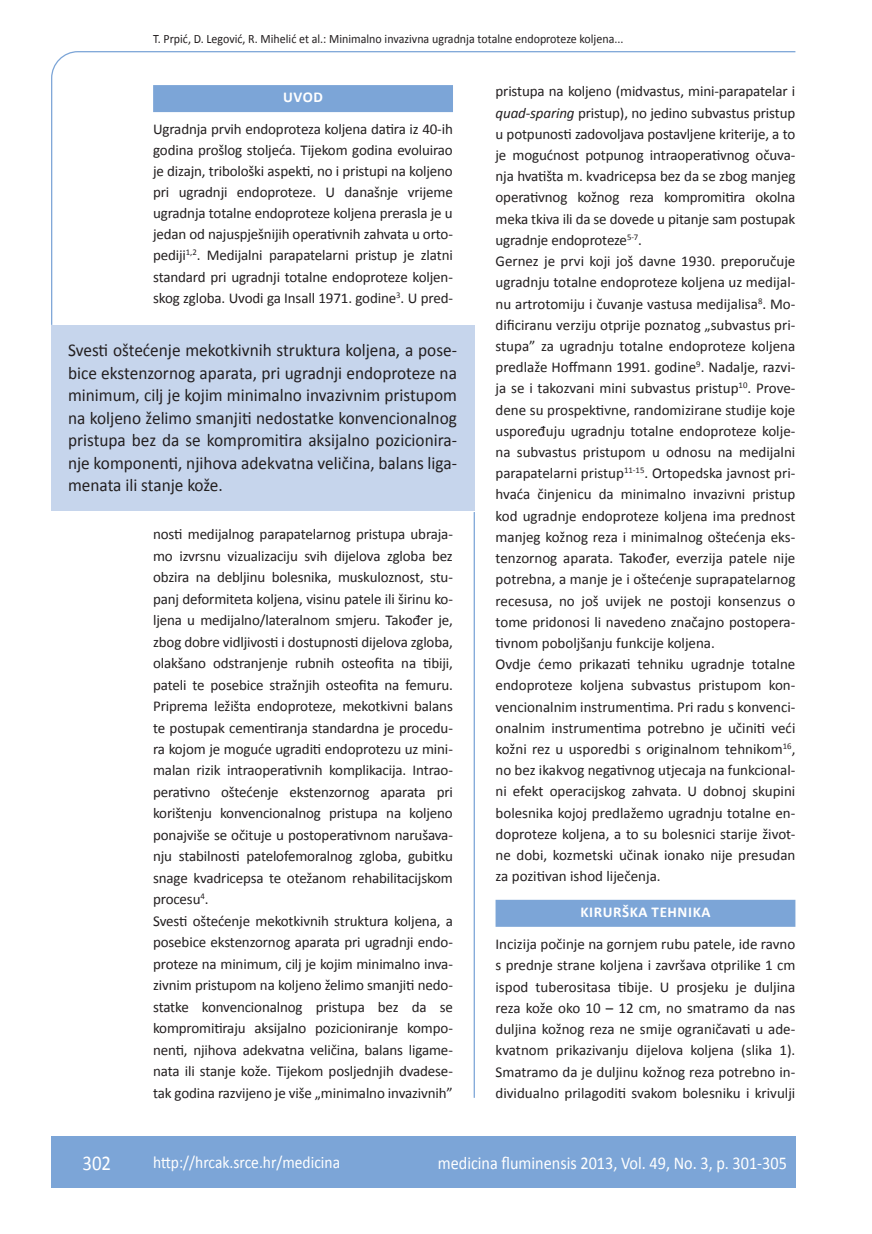
<style>
.page{position:relative;width:872px;height:1234px;background:#fff}
.page>*{position:absolute;margin:0;border:0;box-sizing:border-box;transform-origin:0 0}
.t1{font:21px "Calibri";color:#fff;scale:.9 1}
.t2{font:18px/22.5px "Calibri";color:#231f20;text-align:justify;scale:.96 1}
.t3{font:18px "Calibri";color:#fff;scale:.9 1}
.t4{font:17.25px "Calibri";color:#fff;scale:.9 1}
.t5{font:15px/21.1px "Calibri";letter-spacing:-.01em;color:#231f20;text-align:justify}
.t6{font:700 15px "Calibri";letter-spacing:.04em;color:#fff}
.t7{font:12.75px "Calibri";color:#231f20;scale:.94 1}
.s1{font-style:italic}
</style>
<div class="page">
<svg style="left:51px;top:51px;width:745px;height:275px"></svg>
<hr style="left:473px;top:512px;width:2px;height:585px;background:#7ca5d7">
<div style="left:51px;top:1135px;width:744px;height:51px;background:#7ca5d7"></div>
<div style="left:51px;top:325px;width:423px;height:186px;background:#c6d5ec"></div>
<div style="left:153px;top:85px;width:300px;height:27px;background:#7ca5d7"></div>
<div style="left:495px;top:899px;width:300px;height:27px;background:#7ca5d7"></div>
<p class="t7" style="left:153px;top:30px;width:502px">T. Prpić, D. Legović, R. Mihelić et al.: Minimalno invazivna ugradnja totalne endoproteze koljena...</p>
<p class="t6" style="left:283px;top:88px;width:41px">UVOD</p>
<p class="t5" style="left:153px;top:118px;width:301px">Ugradnja prvih endoproteza koljena datira iz 40-ih godina prošlog stoljeća. Tijekom godina evoluirao je dizajn, tribološki aspekti, no i pristupi na koljeno pri ugradnji endoproteze. U današnje vrijeme ugradnja totalne endoproteze koljena prerasla je u jedan od najuspješnijih operativnih zahvata u orto&shy;pediji<sup>1,2</sup>. Medijalni parapatelarni pristup je zlatni standard pri ugradnji totalne endoproteze koljen&shy;skog zgloba. Uvodi ga Insall 1971. godine<sup>3</sup>. U pred-</p>
<p class="t2" style="left:68px;top:338px;width:407px">Svesti oštećenje mekotkivnih struktura koljena, a pose&shy;bice ekstenzornog aparata, pri ugradnji endoproteze na minimum, cilj je kojim minimalno invazivnim pristupom na koljeno želimo smanjiti nedostatke konvencionalnog pristupa bez da se kompromitira aksijalno pozicionira&shy;nje komponenti, njihova adekvatna veličina, balans liga&shy;menata ili stanje kože.</p>
<p class="t5" style="left:153px;top:522px;width:301px;text-align:left">nosti medijalnog parapatelarnog pristupa ubraja&shy;mo izvrsnu vizualizaciju svih dijelova zgloba bez obzira na debljinu bolesnika, muskuloznost, stu&shy;panj deformiteta koljena, visinu patele ili širinu ko&shy;ljena u medijalno/lateralnom smjeru. Također je, zbog dobre vidljivosti i dostupnosti dijelova zgloba, olakšano odstranjenje rubnih osteofita na tibiji, pateli te posebice stražnjih osteofita na femuru.<br>Priprema ležišta endoproteze, mekotkivni balans te postupak cementiranja standardna je procedu&shy;ra kojom je moguće ugraditi endoprotezu uz mini&shy;malan rizik intraoperativnih komplikacija. Intrao&shy;perativno oštećenje ekstenzornog aparata pri korištenju konvencionalnog pristupa na koljeno ponajviše se očituje u postoperativnom narušava&shy;nju stabilnosti patelofemoralnog zgloba, gubitku snage kvadricepsa te otežanom rehabilitacijskom procesu<sup>4</sup>.<br>Svesti oštećenje mekotkivnih struktura koljena, a posebice ekstenzornog aparata pri ugradnji endo&shy;proteze na minimum, cilj je kojim minimalno inva&shy;zivnim pristupom na koljeno želimo smanjiti nedo&shy;statke konvencionalnog pristupa bez da se kompromitiraju aksijalno pozicioniranje kompo&shy;nenti, njihova adekvatna veličina, balans ligame&shy;nata ili stanje kože. Tijekom posljednjih dvadese&shy;tak godina razvijeno je više „minimalno invazivnih”</p>
<p class="t5" style="left:495px;top:80px;width:301px;text-align:left">pristupa na koljeno (midvastus, mini-parapatelar i <span class="s1">quad-sparing</span> pristup), no jedino subvastus pristup u potpunosti zadovoljava postavljene kriterije, a to je mogućnost potpunog intraoperativnog očuva&shy;nja hvatišta m. kvadricepsa bez da se zbog manjeg operativnog kožnog reza kompromitira okolna meka tkiva ili da se dovede u pitanje sam postupak ugradnje endoproteze<sup>5-7</sup>.<br>Gernez je prvi koji još davne 1930. preporučuje ugradnju totalne endoproteze koljena uz medijal&shy;nu artrotomiju i čuvanje vastusa medijalisa<sup>8</sup>. Mo&shy;dificiranu verziju otprije poznatog „subvastus pri&shy;stupa” za ugradnju totalne endoproteze koljena predlaže Hoffmann 1991. godine<sup>9</sup>. Nadalje, razvi&shy;ja se i takozvani mini subvastus pristup<sup>10</sup>. Prove&shy;dene su prospektivne, randomizirane studije koje uspoređuju ugradnju totalne endoproteze kolje&shy;na subvastus pristupom u odnosu na medijalni parapatelarni pristup<sup>11-15</sup>. Ortopedska javnost pri&shy;hvaća činjenicu da minimalno invazivni pristup kod ugradnje endoproteze koljena ima prednost manjeg kožnog reza i minimalnog oštećenja eks&shy;tenzornog aparata. Također, everzija patele nije potrebna, a manje je i oštećenje suprapatelarnog recesusa, no još uvijek ne postoji konsenzus o tome pridonosi li navedeno značajno postopera&shy;tivnom poboljšanju funkcije koljena.<br>Ovdje ćemo prikazati tehniku ugradnje totalne endoproteze koljena subvastus pristupom kon&shy;vencionalnim instrumentima. Pri radu s konvenci&shy;onalnim instrumentima potrebno je učiniti veći kožni rez u usporedbi s originalnom tehnikom<sup>16</sup>, no bez ikakvog negativnog utjecaja na funkcional&shy;ni efekt operacijskog zahvata. U dobnoj skupini bolesnika kojoj predlažemo ugradnju totalne en&shy;doproteze koljena, a to su bolesnici starije život&shy;ne dobi, kozmetski učinak ionako nije presudan za pozitivan ishod liječenja.</p>
<p class="t6" style="left:580px;top:902px;width:132px">KIRURŠKA TEHNIKA</p>
<p class="t5" style="left:495px;top:932px;width:301px">Incizija počinje na gornjem rubu patele, ide ravno s prednje strane koljena i završava otprilike 1 cm ispod tuberositasa tibije. U prosjeku je duljina reza kože oko 10 – 12 cm, no smatramo da nas duljina kožnog reza ne smije ograničavati u ade&shy;kvatnom prikazivanju dijelova koljena (slika 1).<br>Smatramo da je duljinu kožnog reza potrebno in&shy;dividualno prilagoditi svakom bolesniku i krivulji</p>
<h1 class="t1" style="left:82px;top:1149px;width:33px">302</h1>
<p class="t4" style="left:153px;top:1150px;width:209px">http://hrcak.srce.hr/medicina</p>
<p class="t3" style="left:438px;top:1151px;width:389px">medicina fluminensis 2013, Vol. 49, No. 3, p. 301-305</p>
</div>
